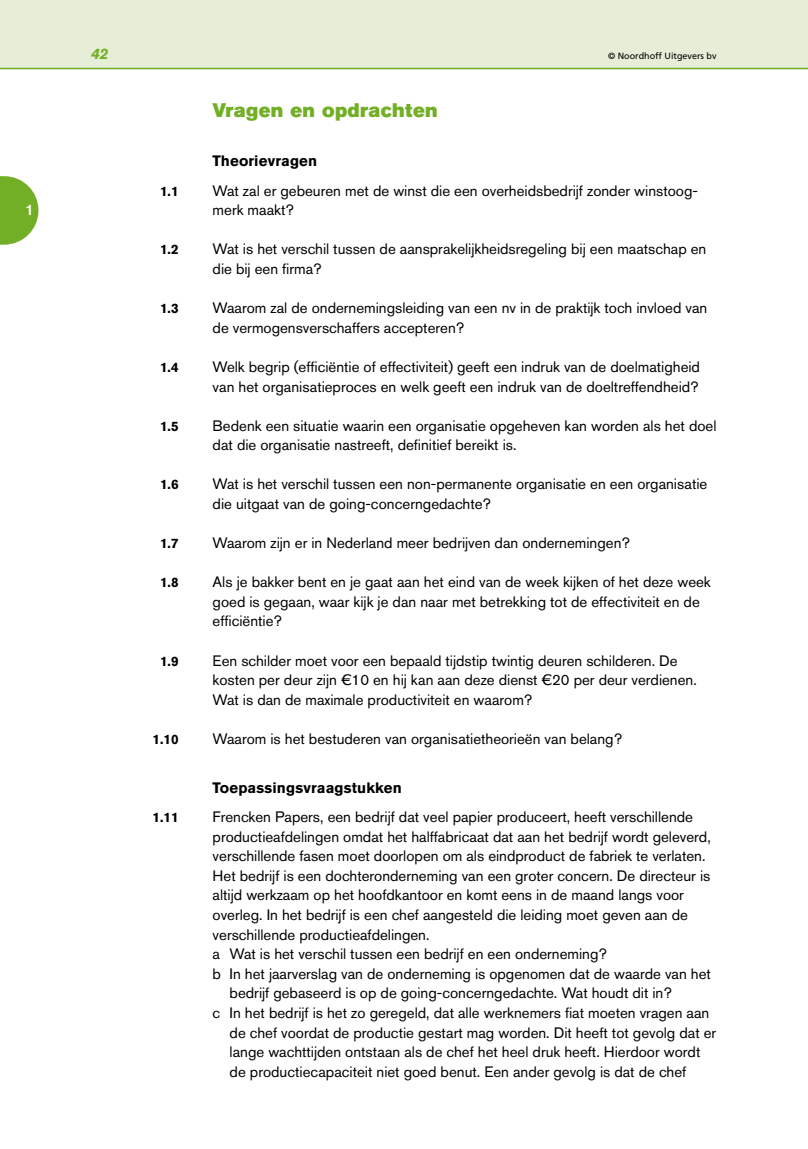
<style>
.page{position:relative;width:808px;height:1149px;background:#fff}
.page>*{position:absolute;margin:0;border:0;box-sizing:border-box;transform-origin:0 0}
.t1{font:19.5px "Akzidenz Grotesk BE Super";letter-spacing:.02em;color:#73af26}
.t2{font:15px/19.5px "Akzidenz Grotesk BE";color:#000}
.t3{font:700 15px "Akzidenz Grotesk BE";letter-spacing:.01em;color:#000}
.t4{font:italic 700 15px "Akzidenz Grotesk BE";color:#73af26}
.t5{font:500 15px "Akzidenz Grotesk BE";color:#fff}
.t6{font:700 13.5px "Akzidenz Grotesk BE";color:#000}
.t7{font:9px "Frutiger LT Std";color:#000}
</style>
<div class="page">
<svg style="left:0;top:176px;width:38px;height:68px"></svg>
<div style="left:0;top:0;width:808px;height:68px;background:#e6eed7"></div>
<hr style="left:0;top:68px;width:808px;height:1px;background:#73af26">
<p class="t5" style="left:26px;top:201px;width:10px">1</p>
<p class="t4" style="left:91px;top:44px;width:18px">42</p>
<p class="t7" style="left:608px;top:50px;width:110px">© Noordhoff Uitgevers bv</p>
<h1 class="t1" style="left:213px;top:99px;width:227px">Vragen en opdrachten</h1>
<p class="t3" style="left:213px;top:152px;width:106px">Theorievragen</p>
<p class="t6" style="left:160px;top:183px;width:20px">1.1</p>
<p class="t2" style="left:213px;top:181px;width:487px">Wat zal er gebeuren met de winst die een overheidsbedrijf zonder winstoog&shy;merk maakt?</p>
<p class="t6" style="left:160px;top:242px;width:20px">1.2</p>
<p class="t2" style="left:213px;top:239px;width:495px">Wat is het verschil tussen de aansprakelijkheidsregeling bij een maatschap en die bij een firma?</p>
<p class="t6" style="left:160px;top:300px;width:20px">1.3</p>
<p class="t2" style="left:213px;top:298px;width:496px">Waarom zal de ondernemingsleiding van een nv in de praktijk toch invloed van de vermogensverschaffers accepteren?</p>
<p class="t6" style="left:160px;top:359px;width:20px">1.4</p>
<p class="t2" style="left:213px;top:357px;width:489px">Welk begrip (efficiëntie of effectiviteit) geeft een indruk van de doelmatigheid van het organisatieproces en welk geeft een indruk van de doeltreffendheid?</p>
<p class="t6" style="left:160px;top:418px;width:20px">1.5</p>
<p class="t2" style="left:213px;top:415px;width:505px">Bedenk een situatie waarin een organisatie opgeheven kan worden als het doel dat die organisatie nastreeft, definitief bereikt is.</p>
<p class="t6" style="left:160px;top:476px;width:20px">1.6</p>
<p class="t2" style="left:213px;top:474px;width:496px">Wat is het verschil tussen een non-permanente organisatie en een organisatie die uitgaat van de going-concerngedachte?</p>
<p class="t6" style="left:160px;top:535px;width:20px">1.7</p>
<p class="t2" style="left:213px;top:533px;width:419px">Waarom zijn er in Nederland meer bedrijven dan ondernemingen?</p>
<p class="t6" style="left:160px;top:574px;width:20px">1.8</p>
<p class="t2" style="left:213px;top:572px;width:500px">Als je bakker bent en je gaat aan het eind van de week kijken of het deze week goed is gegaan, waar kijk je dan naar met betrekking tot de effectiviteit en de efficiëntie?</p>
<p class="t6" style="left:160px;top:652px;width:20px">1.9</p>
<p class="t2" style="left:213px;top:650px;width:486px">Een schilder moet voor een bepaald tijdstip twintig deuren schilderen. De kosten per deur zijn €10 en hij kan aan deze dienst €20 per deur verdienen.<br>Wat is dan de maximale productiviteit en waarom?</p>
<p class="t6" style="left:152px;top:731px;width:28px">1.10</p>
<p class="t2" style="left:213px;top:728px;width:411px">Waarom is het bestuderen van organisatietheorieën van belang?</p>
<p class="t3" style="left:213px;top:778px;width:191px">Toepassingsvraagstukken</p>
<p class="t6" style="left:152px;top:809px;width:28px">1.11</p>
<p class="t2" style="left:213px;top:806px;width:482px">Frencken Papers, een bedrijf dat veel papier produceert, heeft verschillende</p>
<p class="t2" style="left:213px;top:826px;width:500px">productieafdelingen omdat het halffabricaat dat aan het bedrijf wordt geleverd,</p>
<p class="t2" style="left:213px;top:846px;width:494px">verschillende fasen moet doorlopen om als eindproduct de fabriek te verlaten.</p>
<p class="t2" style="left:213px;top:865px;width:499px">Het bedrijf is een dochteronderneming van een groter concern. De directeur is</p>
<p class="t2" style="left:213px;top:885px;width:473px">altijd werkzaam op het hoofdkantoor en komt eens in de maand langs voor</p>
<p class="t2" style="left:213px;top:904px;width:477px">overleg. In het bedrijf is een chef aangesteld die leiding moet geven aan de</p>
<p class="t2" style="left:213px;top:924px;width:218px">verschillende productieafdelingen.</p>
<p class="t2" style="left:213px;top:943px;width:396px">a Wat is het verschil tussen een bedrijf en een onderneming?</p>
<p class="t2" style="left:213px;top:963px;width:500px">b In het jaarverslag van de onderneming is opgenomen dat de waarde van het</p>
<p class="t2" style="left:230px;top:982px;width:444px">bedrijf gebaseerd is op de going-concerngedachte. Wat houdt dit in?</p>
<p class="t2" style="left:213px;top:1002px;width:498px">c In het bedrijf is het zo geregeld, dat alle werknemers fiat moeten vragen aan</p>
<p class="t2" style="left:230px;top:1022px;width:488px">de chef voordat de productie gestart mag worden. Dit heeft tot gevolg dat er</p>
<p class="t2" style="left:230px;top:1041px;width:472px">lange wachttijden ontstaan als de chef het heel druk heeft. Hierdoor wordt</p>
<p class="t2" style="left:230px;top:1061px;width:458px">de productiecapaciteit niet goed benut. Een ander gevolg is dat de chef</p>
</div>
